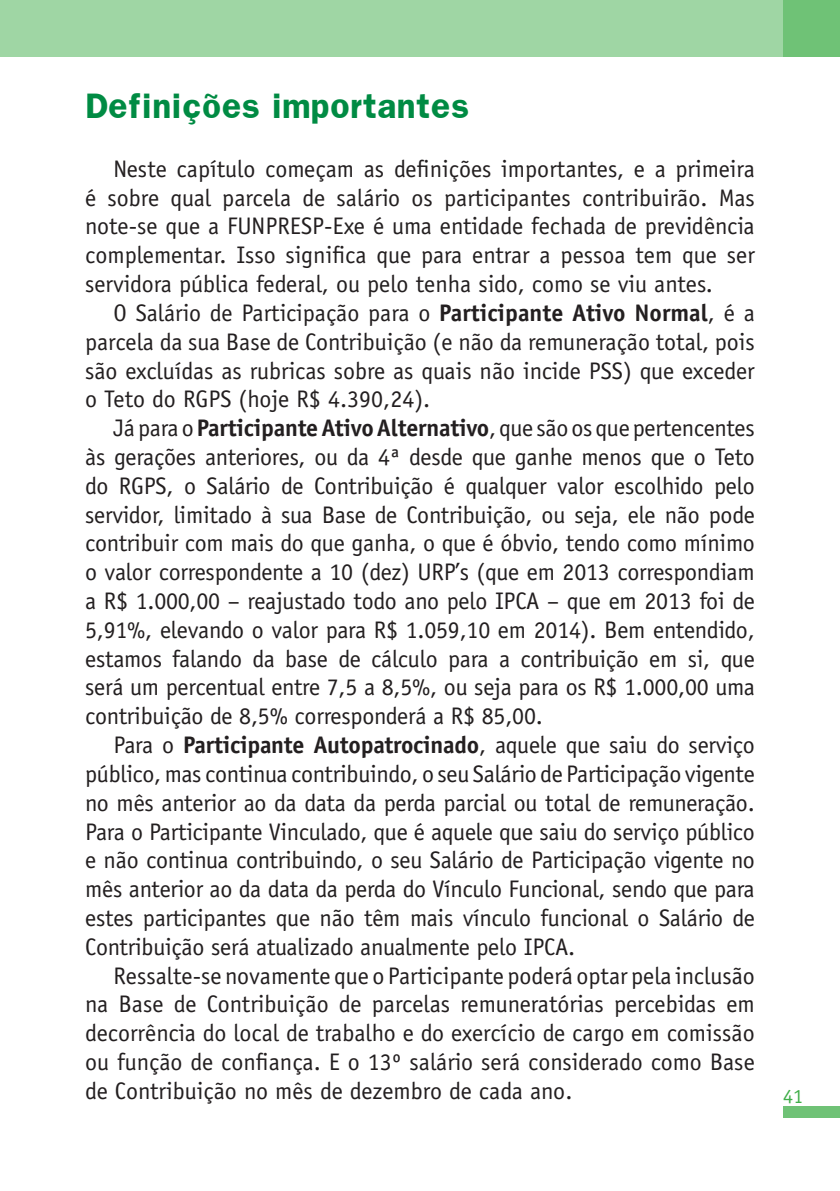
<style>
.page{position:relative;width:840px;height:1191px;background:#fff}
.page>*{position:absolute;margin:0;border:0;box-sizing:border-box;transform-origin:0 0}
.t1{font:700 30px "Franklin";color:#008b43}
.t2{font:24px "Officina Sans";letter-spacing:-.01em;color:#231f20}
.t3{font:20px "Officina Sans";color:#40ae49}
.s1{font-weight:700}
</style>
<div class="page">
<div style="left:0;top:0;width:839px;height:57px;background:#9fd6a4"></div>
<div style="left:782px;top:0;width:57px;height:57px;background:#6fc276"></div>
<div style="left:782px;top:1106px;width:57px;height:11px;background:#6fc276"></div>
<p class="t1" style="left:85px;top:85px;width:385px">Definições importantes</p>
<p class="t2" style="left:113px;top:155px;width:642px">Neste capítulo começam as definições importantes, e a primeira</p>
<p class="t2" style="left:85px;top:183px;width:671px">é sobre qual parcela de salário os participantes contribuirão. Mas</p>
<p class="t2" style="left:85px;top:212px;width:670px">note-se que a FUNPRESP-Exe é uma entidade fechada de previdência</p>
<p class="t2" style="left:85px;top:241px;width:671px">complementar. Isso significa que para entrar a pessoa tem que ser</p>
<p class="t2" style="left:85px;top:270px;width:629px">servidora pública federal, ou pelo tenha sido, como se viu antes.</p>
<p class="t2" style="left:113px;top:299px;width:642px">O Salário de Participação para o <span class="s1">Participante Ativo Normal</span>, é a</p>
<p class="t2" style="left:85px;top:327px;width:670px">parcela da sua Base de Contribuição (e não da remuneração total, pois</p>
<p class="t2" style="left:85px;top:356px;width:670px">são excluídas as rubricas sobre as quais não incide PSS) que exceder</p>
<p class="t2" style="left:85px;top:385px;width:346px">o Teto do RGPS (hoje R$ 4.390,24).</p>
<p class="t2" style="left:113px;top:414px;width:642px">Já para o <span class="s1">Participante Ativo Alternativo</span>, que são os que pertencentes</p>
<p class="t2" style="left:85px;top:443px;width:671px">às gerações anteriores, ou da 4ª desde que ganhe menos que o Teto</p>
<p class="t2" style="left:85px;top:471px;width:670px">do RGPS, o Salário de Contribuição é qualquer valor escolhido pelo</p>
<p class="t2" style="left:85px;top:500px;width:670px">servidor, limitado à sua Base de Contribuição, ou seja, ele não pode</p>
<p class="t2" style="left:85px;top:529px;width:670px">contribuir com mais do que ganha, o que é óbvio, tendo como mínimo</p>
<p class="t2" style="left:85px;top:558px;width:670px">o valor correspondente a 10 (dez) URP’s (que em 2013 correspondiam</p>
<p class="t2" style="left:85px;top:587px;width:670px">a R$ 1.000,00 – reajustado todo ano pelo IPCA – que em 2013 foi de</p>
<p class="t2" style="left:85px;top:615px;width:670px">5,91%, elevando o valor para R$ 1.059,10 em 2014). Bem entendido,</p>
<p class="t2" style="left:85px;top:644px;width:670px">estamos falando da base de cálculo para a contribuição em si, que</p>
<p class="t2" style="left:85px;top:673px;width:671px">será um percentual entre 7,5 a 8,5%, ou seja para os R$ 1.000,00 uma</p>
<p class="t2" style="left:85px;top:702px;width:459px">contribuição de 8,5% corresponderá a R$ 85,00.</p>
<p class="t2" style="left:113px;top:731px;width:642px">Para o <span class="s1">Participante Autopatrocinado</span>, aquele que saiu do serviço</p>
<p class="t2" style="left:85px;top:759px;width:670px">público, mas continua contribuindo, o seu Salário de Participação vigente</p>
<p class="t2" style="left:85px;top:788px;width:670px">no mês anterior ao da data da perda parcial ou total de remuneração.</p>
<p class="t2" style="left:85px;top:817px;width:670px">Para o Participante Vinculado, que é aquele que saiu do serviço público</p>
<p class="t2" style="left:85px;top:846px;width:670px">e não continua contribuindo, o seu Salário de Participação vigente no</p>
<p class="t2" style="left:85px;top:875px;width:670px">mês anterior ao da data da perda do Vínculo Funcional, sendo que para</p>
<p class="t2" style="left:85px;top:903px;width:671px">estes participantes que não têm mais vínculo funcional o Salário de</p>
<p class="t2" style="left:85px;top:932px;width:491px">Contribuição será atualizado anualmente pelo IPCA.</p>
<p class="t2" style="left:113px;top:961px;width:642px">Ressalte-se novamente que o Participante poderá optar pela inclusão</p>
<p class="t2" style="left:85px;top:990px;width:670px">na Base de Contribuição de parcelas remuneratórias percebidas em</p>
<p class="t2" style="left:85px;top:1019px;width:670px">decorrência do local de trabalho e do exercício de cargo em comissão</p>
<p class="t2" style="left:85px;top:1047px;width:670px">ou função de confiança. E o 13º salário será considerado como Base</p>
<p class="t2" style="left:85px;top:1076px;width:488px">de Contribuição no mês de dezembro de cada ano.</p>
<p class="t3" style="left:782px;top:1084px;width:21px">41</p>
</div>
